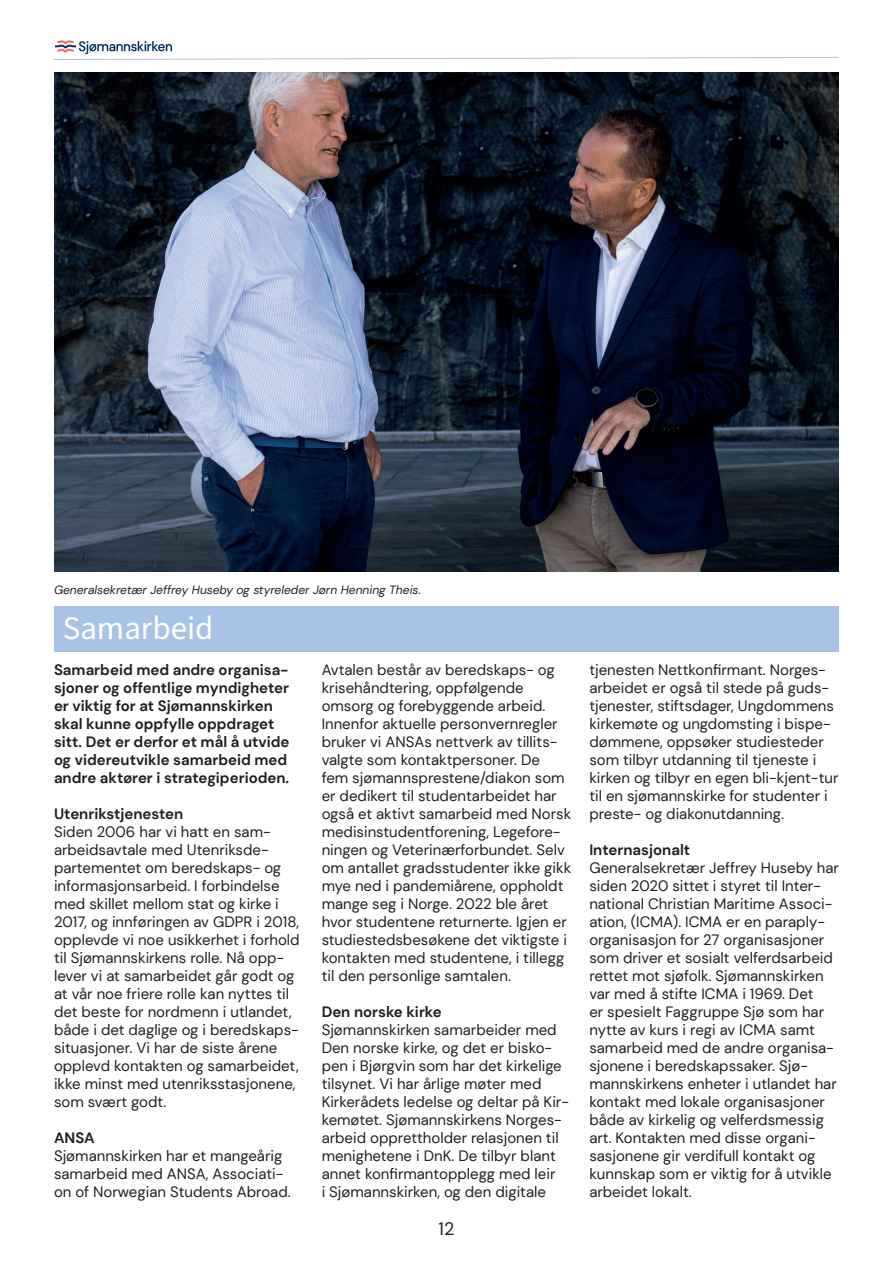
<style>
.page{position:relative;width:893px;height:1263px;background:#fff}
.page>*{position:absolute;margin:0;border:0;box-sizing:border-box;transform-origin:0 0}
.t1{font:33px "Source Sans Pro";color:#fff}
.t2{font:18px "DM Sans";color:#231f20}
.t3{font:15px/18px "DM Sans";color:#231f20}
.t4{font:700 15px/18px "DM Sans";color:#231f20}
.t5{font:italic 12px "DM Sans";color:#231f20}
</style>
<div class="page">
<img style="left:54px;top:40px;width:119px;height:15px">
<svg style="left:54px;top:57px;width:785px;height:3px"></svg>
<div style="left:54px;top:607px;width:785px;height:45px;background:#a8c3e5"></div>
<img style="left:54px;top:72px;width:785px;height:500px">
<p class="t5" style="left:54px;top:582px;width:369px">Generalsekretær Jeffrey Huseby og styreleder Jørn Henning Theis.</p>
<h1 class="t1" style="left:63px;top:605px;width:152px">Samarbeid</h1>
<p class="t4" style="left:54px;top:661px;width:237px">Samarbeid med andre organisa&shy;sjoner og offentlige myndigheter er viktig for at Sjømannskirken skal kunne oppfylle oppdraget sitt. Det er derfor et mål å utvide og videreutvikle samarbeid med andre aktører i strategiperioden.</p>
<p class="t4" style="left:54px;top:805px;width:131px">Utenrikstjenesten</p>
<p class="t3" style="left:54px;top:823px;width:247px">Siden 2006 har vi hatt en sam&shy;arbeidsavtale med Utenriksde&shy;partementet om beredskaps- og informasjonsarbeid. I forbindelse med skillet mellom stat og kirke i 2017, og innføringen av GDPR i 2018, opplevde vi noe usikkerhet i forhold til Sjømannskirkens rolle. Nå opp&shy;lever vi at samarbeidet går godt og at vår noe friere rolle kan nyttes til det beste for nordmenn i utlandet, både i det daglige og i beredskaps&shy;situasjoner. Vi har de siste årene opplevd kontakten og samarbeidet, ikke minst med utenriksstasjonene, som svært godt.</p>
<p class="t4" style="left:54px;top:1129px;width:42px">ANSA</p>
<p class="t3" style="left:54px;top:1147px;width:238px">Sjømannskirken har et mangeårig samarbeid med ANSA, Associati&shy;on of Norwegian Students Abroad.</p>
<p class="t3" style="left:322px;top:661px;width:251px">Avtalen består av beredskaps- og krisehåndtering, oppfølgende omsorg og forebyggende arbeid.<br>Innenfor aktuelle personvernregler bruker vi ANSAs nettverk av tillits&shy;valgte som kontaktpersoner. De<br>fem sjømannsprestene/diakon som er dedikert til studentarbeidet har også et aktivt samarbeid med Norsk medisinstudentforening, Legefore&shy;ningen og Veterinærforbundet. Selv om antallet gradsstudenter ikke gikk mye ned i pandemiårene, oppholdt mange seg i Norge. 2022 ble året hvor studentene returnerte. Igjen er studiestedsbesøkene det viktigste i kontakten med studentene, i tillegg til den personlige samtalen.</p>
<p class="t4" style="left:322px;top:1003px;width:122px">Den norske kirke</p>
<p class="t3" style="left:322px;top:1021px;width:249px">Sjømannskirken samarbeider med Den norske kirke, og det er bisko&shy;pen i Bjørgvin som har det kirkelige tilsynet. Vi har årlige møter med Kirkerådets ledelse og deltar på Kir&shy;kemøtet. Sjømannskirkens Norges&shy;arbeid opprettholder relasjonen til menighetene i DnK. De tilbyr blant annet konfirmantopplegg med leir<br>i Sjømannskirken, og den digitale</p>
<p class="t2" style="left:439px;top:1218px;width:17px">12</p>
<p class="t3" style="left:589px;top:661px;width:251px">tjenesten Nettkonfirmant. Norges&shy;arbeidet er også til stede på guds&shy;tjenester, stiftsdager, Ungdommens kirkemøte og ungdomsting i bispe&shy;dømmene, oppsøker studiesteder som tilbyr utdanning til tjeneste i kirken og tilbyr en egen bli-kjent-tur til en sjømannskirke for studenter i preste- og diakonutdanning.</p>
<p class="t4" style="left:589px;top:841px;width:102px">Internasjonalt</p>
<p class="t3" style="left:589px;top:859px;width:251px">Generalsekretær Jeffrey Huseby har siden 2020 sittet i styret til Inter&shy;national Christian Maritime Associ&shy;ation, (ICMA). ICMA er en paraply&shy;organisasjon for 27 organisasjoner som driver et sosialt velferdsarbeid rettet mot sjøfolk. Sjømannskirken var med å stifte ICMA i 1969. Det<br>er spesielt Faggruppe Sjø som har nytte av kurs i regi av ICMA samt samarbeid med de andre organisa&shy;sjonene i beredskapssaker. Sjø&shy;mannskirkens enheter i utlandet har kontakt med lokale organisasjoner både av kirkelig og velferdsmessig art. Kontakten med disse organi&shy;sasjonene gir verdifull kontakt og kunnskap som er viktig for å utvikle arbeidet lokalt.</p>
</div>
